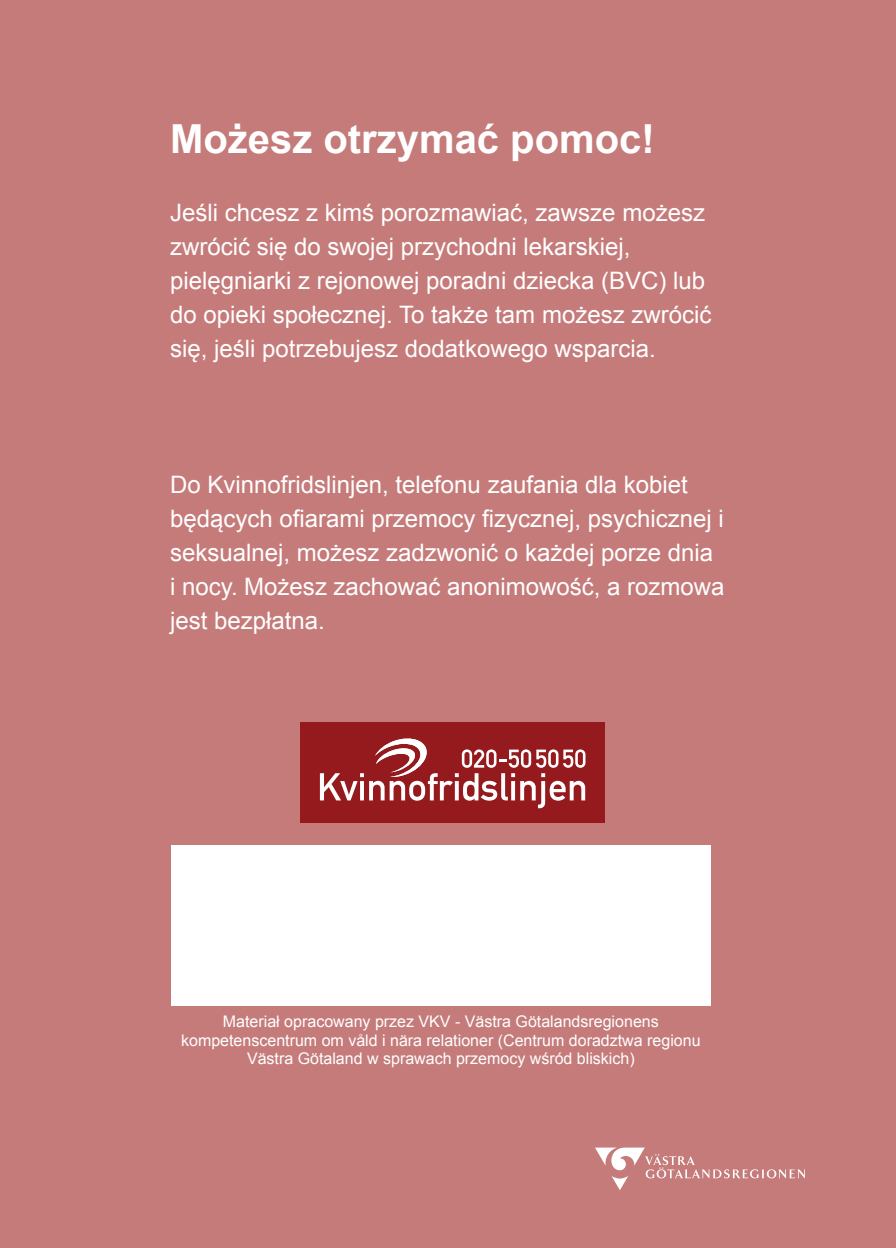
<style>
.page{position:relative;width:896px;height:1248px;background:#fff}
.page>*{position:absolute;margin:0;border:0;box-sizing:border-box;transform-origin:0 0}
.t1{font:700 40px "Arial";color:#fff}
.t2{font:24px/34px "Arial";color:#fff}
.t3{font:16px/18px "Arial";color:#fff;text-align:center}
</style>
<div class="page">
<div style="left:0;top:0;width:896px;height:1247px;background:#c57b7a"></div>
<div style="left:171px;top:845px;width:539px;height:160px;background:#fff"></div>
<div style="left:300px;top:722px;width:304px;height:100px;background:#941a1d"></div>
<svg style="left:320px;top:738px;width:265px;height:70px"></svg>
<svg style="left:595px;top:1147px;width:210px;height:43px;background:#cc8c8b"></svg>
<p class="t1" style="left:170px;top:112px;width:486px">Możesz otrzymać pomoc!</p>
<p class="t2" style="left:170px;top:196px;width:543px">Jeśli chcesz z kimś porozmawiać, zawsze możesz zwrócić się do swojej przychodni lekarskiej, pielęgniarki z rejonowej poradni dziecka (BVC) lub do opieki społecznej. To także tam możesz zwrócić się, jeśli potrzebujesz dodatkowego wsparcia.</p>
<p class="t2" style="left:170px;top:468px;width:556px">Do Kvinnofridslinjen, telefonu zaufania dla kobiet będących ofiarami przemocy fizycznej, psychicznej i seksualnej, możesz zadzwonić o każdej porze dnia i nocy. Możesz zachować anonimowość, a rozmowa jest bezpłatna.</p>
<p class="t3" style="left:181px;top:1012px;width:521px">Materiał opracowany przez VKV - Västra Götalandsregionens kompetenscentrum om våld i nära relationer (Centrum doradztwa regionu<br>Västra Götaland w sprawach przemocy wśród bliskich)</p>
</div>
